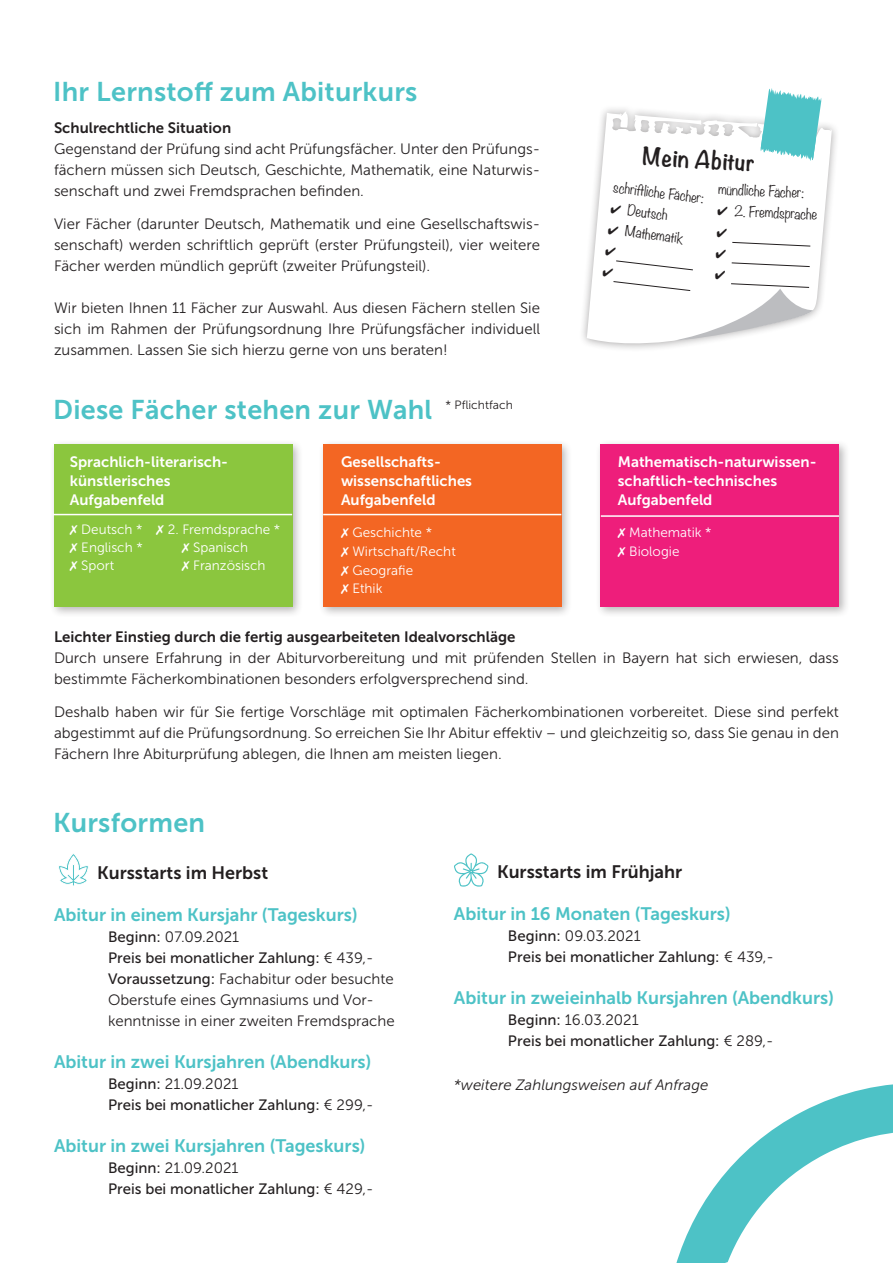
<style>
.page{position:relative;width:893px;height:1263px;background:#fff}
.page>*{position:absolute;margin:0;border:0;box-sizing:border-box;transform-origin:0 0}
.t1{font:27px "Museo Sans 700";letter-spacing:.01em;color:#4dc2c6}
.t2{font:700 21.9px "Noteworthy";color:#231f20}
.t3{font:18px "Museo Sans 700";color:#4dc2c6}
.t4{font:18px "Museo Sans 700";color:#231f20}
.t5{font:15px/21px "Museo Sans 300";color:#231f20;text-align:justify}
.t6{font:15px "Museo Sans 500";color:#231f20}
.t7{font:15px/18.8px "Museo Sans 700";color:#fff}
.t8{font:15px "Museo Sans 700";color:#231f20}
.t9{font:italic 15px "Museo Sans 300";color:#231f20}
.t10{font:13.5px/18px "Museo Sans 300";color:#fff}
.t11{font:300 13.2px "Noteworthy";color:#231f20}
.t12{font:12px "Museo Sans 300";color:#231f20}
.s1{font-family:"Museo Sans 500"}
.s2{font-family:"Museo Sans 300"}
</style>
<div class="page">
<svg style="left:587px;top:111px;width:245px;height:237px"></svg>
<svg style="left:761px;top:88px;width:60px;height:74px"></svg>
<div style="left:318px;top:440px;width:254px;height:178px;background:#231f20;opacity:.32"></div>
<div style="left:323px;top:445px;width:238px;height:162px;background:#f36623"></div>
<div style="left:49px;top:440px;width:254px;height:178px;background:#231f20;opacity:.32"></div>
<div style="left:54px;top:445px;width:238px;height:162px;background:#8bc63e"></div>
<div style="left:596px;top:440px;width:254px;height:178px;background:#231f20;opacity:.32"></div>
<div style="left:601px;top:445px;width:238px;height:162px;background:#ee1e7b"></div>
<hr style="left:601px;top:515px;width:238px;height:2px;background:#fff">
<hr style="left:323px;top:514px;width:238px;height:1px;background:#fff">
<hr style="left:53px;top:514px;width:239px;height:1px;background:#fff">
<svg style="left:59px;top:853px;width:30px;height:33px"></svg>
<svg style="left:454px;top:853px;width:34px;height:34px"></svg>
<svg style="left:676px;top:1084px;width:217px;height:179px"></svg>
<svg style="left:603px;top:228px;width:210px;height:112px"></svg>
<h1 class="t1" style="left:53px;top:76px;width:366px">Ihr Lernstoff zum Abiturkurs</h1>
<p class="t8" style="left:54px;top:120px;width:179px">Schulrechtliche Situation</p>
<p class="t5" style="left:54px;top:139px;width:488px">Gegenstand der Prüfung sind acht Prüfungsfächer. Unter den Prüfungs&shy;fächern müssen sich Deutsch, Geschichte, Mathematik, eine Naturwis&shy;senschaft und zwei Fremdsprachen befinden.</p>
<p class="t5" style="left:54px;top:214px;width:488px">Vier Fächer (darunter Deutsch, Mathematik und eine Gesellschaftswis&shy;senschaft) werden schriftlich geprüft (erster Prüfungsteil), vier weitere Fächer werden mündlich geprüft (zweiter Prüfungsteil).</p>
<p class="t5" style="left:54px;top:298px;width:488px">Wir bieten Ihnen 11 Fächer zur Auswahl. Aus diesen Fächern stellen Sie sich im Rahmen der Prüfungsordnung Ihre Prüfungsfächer individuell zusammen. Lassen Sie sich hierzu gerne von uns beraten!</p>
<h1 class="t1" style="left:53px;top:395px;width:381px">Diese Fächer stehen zur Wahl</h1>
<p class="t12" style="left:446px;top:399px;width:69px">* Pflichtfach</p>
<p class="t7" style="left:70px;top:453px;width:160px">Sprachlich-literarisch&shy;künstlerisches<br>Aufgabenfeld</p>
<p class="t7" style="left:341px;top:453px;width:133px">Gesellschafts&shy;wissenschaftliches<br>Aufgabenfeld</p>
<p class="t10" style="left:70px;top:520px;width:74px;text-align:justify">✗ Deutsch * ✗ Englisch * ✗ Sport</p>
<p class="t10" style="left:182px;top:520px;width:100px;text-indent:-26px">✗ 2. Fremdsprache * ✗ Spanisch<br>✗ Französisch</p>
<p class="t10" style="left:341px;top:523px;width:116px;line-height:18.8px">✗ Geschichte *<br>✗ Wirtschaft/Recht ✗ Geografie<br>✗ Ethik</p>
<h2 class="t2" style="left:644px;top:136px;width:114px;rotate:4deg">Mein Abitur</h2>
<p class="t11" style="left:615px;top:175px;width:93px;rotate:7deg">schriftliche Fächer:</p>
<p class="t11" style="left:612px;top:196px;width:59px;rotate:7deg">✔ Deutsch</p>
<p class="t11" style="left:609px;top:217px;width:77px;rotate:7deg">✔ Mathematik</p>
<p class="t11" style="left:719px;top:178px;width:87px;rotate:2deg">mündliche Fächer:</p>
<p class="t11" style="left:718px;top:199px;width:102px;rotate:2deg">✔ 2. Fremdsprache</p>
<p class="t7" style="left:618px;top:453px;width:200px">Mathematisch-naturwissen&shy;schaftlich-technisches<br>Aufgabenfeld</p>
<p class="t10" style="left:618px;top:523px;width:95px;line-height:18.8px">✗ Mathematik * ✗ Biologie</p>
<p class="t8" style="left:54px;top:628px;width:463px">Leichter Einstieg durch die fertig ausgearbeiteten Idealvorschläge</p>
<p class="t5" style="left:54px;top:647px;width:786px">Durch unsere Erfahrung in der Abiturvorbereitung und mit prüfenden Stellen in Bayern hat sich erwiesen, dass bestimmte Fächerkombinationen besonders erfolgversprechend sind.</p>
<p class="t5" style="left:54px;top:701px;width:786px">Deshalb haben wir für Sie fertige Vorschläge mit optimalen Fächerkombinationen vorbereitet. Diese sind perfekt abgestimmt auf die Prüfungsordnung. So erreichen Sie Ihr Abitur effektiv – und gleichzeitig so, dass Sie genau in den Fächern Ihre Abiturprüfung ablegen, die Ihnen am meisten liegen.</p>
<h1 class="t1" style="left:53px;top:808px;width:154px">Kursformen</h1>
<p class="t4" style="left:97px;top:862px;width:172px">Kursstarts im Herbst</p>
<p class="t3" style="left:54px;top:904px;width:305px">Abitur in einem Kursjahr (Tageskurs)</p>
<p class="t5" style="left:108px;top:926px;width:133px"><span class="s1">Beginn:</span> 07.09.2021</p>
<p class="t6" style="left:108px;top:949px;width:267px">Preis bei monatlicher Zahlung: <span class="s2">€ 439,-</span></p>
<p class="t5" style="left:108px;top:968px;width:288px;text-align:left"><span class="s1">Voraussetzung:</span> Fachabitur oder besuchte<br>Oberstufe eines Gymnasiums und Vor&shy;kenntnisse in einer zweiten Fremdsprache</p>
<p class="t3" style="left:54px;top:1051px;width:319px">Abitur in zwei Kursjahren (Abendkurs)</p>
<p class="t5" style="left:108px;top:1073px;width:132px"><span class="s1">Beginn:</span> 21.09.2021</p>
<p class="t6" style="left:108px;top:1096px;width:267px">Preis bei monatlicher Zahlung: <span class="s2">€ 299,-</span></p>
<p class="t3" style="left:54px;top:1135px;width:313px">Abitur in zwei Kursjahren (Tageskurs)</p>
<p class="t5" style="left:108px;top:1157px;width:132px"><span class="s1">Beginn:</span> 21.09.2021</p>
<p class="t6" style="left:108px;top:1180px;width:267px">Preis bei monatlicher Zahlung: <span class="s2">€ 429,-</span></p>
<p class="t4" style="left:497px;top:862px;width:187px">Kursstarts im Frühjahr</p>
<p class="t3" style="left:454px;top:904px;width:278px">Abitur in 16 Monaten (Tageskurs)</p>
<p class="t5" style="left:508px;top:925px;width:134px"><span class="s1">Beginn:</span> 09.03.2021</p>
<p class="t6" style="left:508px;top:949px;width:267px">Preis bei monatlicher Zahlung: <span class="s2">€ 439,-</span></p>
<p class="t3" style="left:454px;top:988px;width:381px">Abitur in zweieinhalb Kursjahren (Abendkurs)</p>
<p class="t5" style="left:508px;top:1009px;width:132px"><span class="s1">Beginn:</span> 16.03.2021</p>
<p class="t6" style="left:508px;top:1033px;width:267px">Preis bei monatlicher Zahlung: <span class="s2">€ 289,-</span></p>
<p class="t9" style="left:454px;top:1077px;width:256px">*weitere Zahlungsweisen auf Anfrage</p>
</div>
